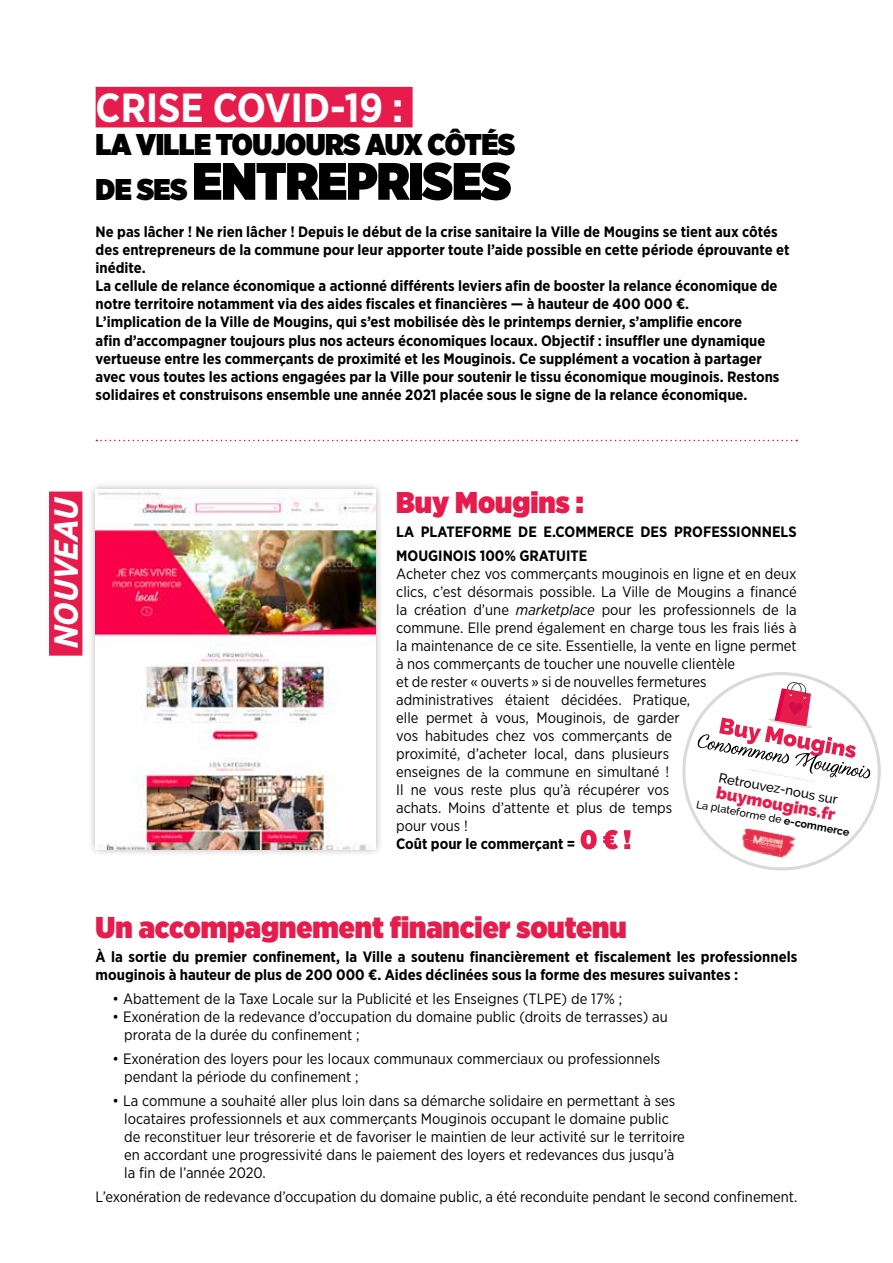
<style>
.page{position:relative;width:893px;height:1263px;background:#fff}
.page>*{position:absolute;margin:0;border:0;box-sizing:border-box;transform-origin:0 0}
.t1{font:900 52.5px "Gotham Narrow";letter-spacing:-.02em;color:#000}
.t2{font:700 40.65px "Gotham Narrow";color:#fff}
.t3{font:italic 700 33.45px "Gotham Narrow";color:#fff}
.t4{font:900 30px "Gotham Narrow";color:#e61d4c}
.t5{font:900 30px "Gotham Narrow";letter-spacing:-.02em;color:#000}
.t6{font:900 16.8px "Raleway";color:#e61d4c}
.t7{font:15px/18px "Gotham Narrow";color:#000}
.t8{font:700 15px/18px "Gotham Narrow";color:#000}
.t9{font:500 13.2px "Raleway";color:#000}
.t10{font:500 10.8px "Raleway";color:#000}
.s1{font-size:30px}
.s2{font-style:italic}
.s3{font-weight:700}
</style>
<div class="page">
<div style="left:87px;top:481px;width:296px;height:376px;background:#000;opacity:.3"></div>
<img style="left:96px;top:489px;width:279px;height:360px">
<svg style="left:682px;top:672px;width:199px;height:199px"></svg>
<img style="left:742px;top:828px;width:41px;height:11px">
<img style="left:779px;top:835px;width:17px;height:24px">
<img style="left:740px;top:839px;width:41px;height:18px">
<div style="left:96px;top:87px;width:317px;height:40px;background:#e61d4c"></div>
<div style="left:49px;top:491px;width:33px;height:165px;background:#e61d4c"></div>
<svg style="left:96px;top:440px;width:701px;height:1px"></svg>
<svg style="left:581px;top:830px;width:49px;height:19px"></svg>
<h2 class="t2" style="left:96px;top:81px;width:309px">CRISE COVID-19 :</h2>
<h3 class="t5" style="left:96px;top:124px;width:421px">LA VILLE TOUJOURS AUX CÔTÉS</h3>
<h1 class="t1" style="left:96px;top:146px;width:417px"><span class="s1">DE SES</span> ENTREPRISES</h1>
<p class="t8" style="left:96px;top:223px;width:695px">Ne pas lâcher ! Ne rien lâcher ! Depuis le début de la crise sanitaire la Ville de Mougins se tient aux côtés des entrepreneurs de la commune pour leur apporter toute l’aide possible en cette période éprouvante et inédite.<br>La cellule de relance économique a actionné différents leviers afin de booster la relance économique de notre territoire notamment via des aides fiscales et financières — à hauteur de 400 000 €.<br>L’implication de la Ville de Mougins, qui s’est mobilisée dès le printemps dernier, s’amplifie encore<br>afin d’accompagner toujours plus nos acteurs économiques locaux. Objectif : insuffler une dynamique vertueuse entre les commerçants de proximité et les Mouginois. Ce supplément a vocation à partager avec vous toutes les actions engagées par la Ville pour soutenir le tissu économique mouginois. Restons solidaires et construisons ensemble une année 2021 placée sous le signe de la relance économique.</p>
<h3 class="t3" style="left:44px;top:648px;width:153px;rotate:-90deg">NOUVEAU</h3>
<h3 class="t4" style="left:396px;top:482px;width:189px">Buy Mougins :</h3>
<p class="t8" style="left:396px;top:520px;width:402px;line-height:24px">LA PLATEFORME DE E.COMMERCE DES PROFESSIONNELS<br>MOUGINOIS 100% GRATUITE</p>
<p class="t7" style="left:396px;top:565px;width:402px">Acheter chez vos commerçants mouginois en ligne et en deux clics, c’est désormais possible. La Ville de Mougins a financé la création d’une <span class="s2">marketplace</span> pour les professionnels de la commune. Elle prend également en charge tous les frais liés à la maintenance de ce site. Essentielle, la vente en ligne permet à nos commerçants de toucher une nouvelle clientèle<br>et de rester « ouverts » si de nouvelles fermetures administratives étaient décidées. Pratique,<br>elle permet à vous, Mouginois, de garder<br>vos habitudes chez vos commerçants de<br>proximité, d’acheter local, dans plusieurs<br>enseignes de la commune en simultané !<br>Il ne vous reste plus qu’à récupérer vos<br>achats. Moins d’attente et plus de temps<br>pour vous !</p>
<p class="t8" style="left:396px;top:835px;width:181px">Coût pour le commerçant =</p>
<p class="t9" style="left:720px;top:770px;width:122px;rotate:10deg">Retrouvez-nous sur</p>
<p class="t6" style="left:718px;top:783px;width:122px;rotate:10deg">buymougins.fr</p>
<p class="t10" style="left:697px;top:798px;width:157px;rotate:10deg">La plateforme de <span class="s3">e-commerce</span></p>
<h3 class="t4" style="left:96px;top:907px;width:533px">Un accompagnement financier soutenu</h3>
<p class="t8" style="left:96px;top:948px;width:703px">À la sortie du premier confinement, la Ville a soutenu financièrement et fiscalement les professionnels mouginois à hauteur de plus de 200 000 €. Aides déclinées sous la forme des mesures suivantes :</p>
<p class="t7" style="left:113px;top:990px;width:511px">• Abattement de la Taxe Locale sur la Publicité et les Enseignes (TLPE) de 17% ;</p>
<p class="t7" style="left:124px;top:1008px;width:545px;text-indent:-12px">• Exonération de la redevance d’occupation du domaine public (droits de terrasses) au prorata de la durée du confinement ;</p>
<p class="t7" style="left:124px;top:1050px;width:537px;text-indent:-12px">• Exonération des loyers pour les locaux communaux commerciaux ou professionnels pendant la période du confinement ;</p>
<p class="t7" style="left:124px;top:1092px;width:562px;text-indent:-12px">• La commune a souhaité aller plus loin dans sa démarche solidaire en permettant à ses locataires professionnels et aux commerçants Mouginois occupant le domaine public de reconstituer leur trésorerie et de favoriser le maintien de leur activité sur le territoire en accordant une progressivité dans le paiement des loyers et redevances dus jusqu’à la fin de l’année 2020.</p>
<p class="t7" style="left:96px;top:1188px;width:703px">L’exonération de redevance d’occupation du domaine public, a été reconduite pendant le second confinement.</p>
</div>
